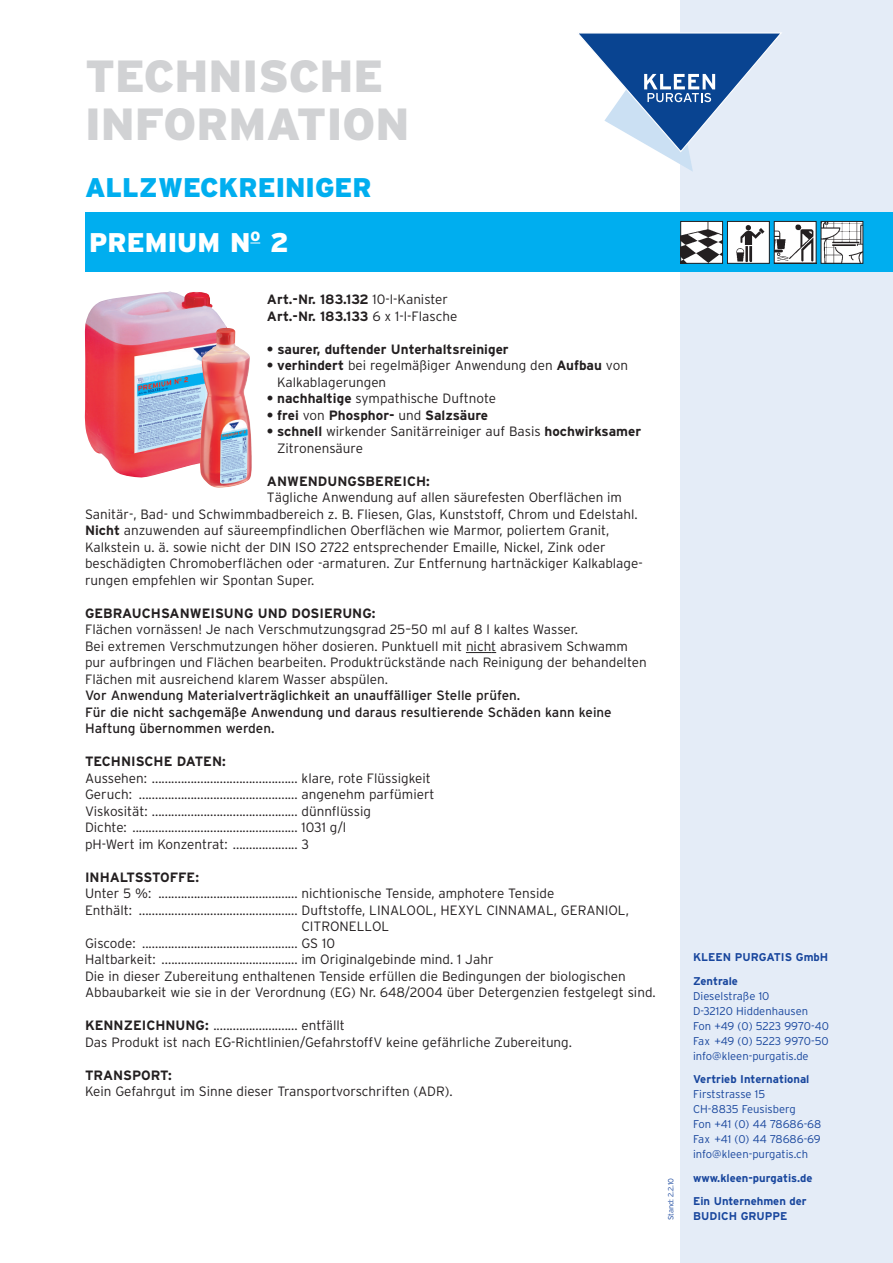
<style>
.page{position:relative;width:893px;height:1263px;background:#fff}
.page>*{position:absolute;margin:0;border:0;box-sizing:border-box;transform-origin:0 0}
.t1{font:900 45px/48px "Interstate";color:#d1d2d4}
.t2{font:900 27px/54.6px "Interstate";color:#00aeef}
.t3{font:300 13.5px/16.5px "Interstate";color:#231f20}
.t4{font:700 13.5px/16.5px "Interstate";color:#231f20}
.t5{font:13.5px/16.5px "Interstate";color:#231f20}
.t6{font:300 11.25px/15px "Interstate";color:#18469d}
.t7{font:700 11.25px/23.5px "Interstate";color:#18469d}
.t8{font:300 7.5px "Interstate";color:#18469d}
.s1{color:#fff}
.s2{font-weight:300}
.s3{font-weight:700}
</style>
<div class="page">
<svg style="left:466px;top:652px;width:30px;height:1px"></svg>
<div style="left:680px;top:0;width:213px;height:1263px;background:#e4ecf7"></div>
<div style="left:85px;top:213px;width:808px;height:59px;background:#00aeef"></div>
<svg style="left:579px;top:32px;width:203px;height:139px"></svg>
<img style="left:85px;top:291px;width:142px;height:187px">
<img style="left:200px;top:328px;width:52px;height:160px">
<img style="left:729px;top:223px;width:39px;height:39px">
<div style="left:727px;top:221px;width:43px;height:43px;border:1px solid #231f20"></div>
<img style="left:776px;top:223px;width:38px;height:39px">
<div style="left:774px;top:221px;width:42px;height:43px;border:1px solid #231f20"></div>
<img style="left:823px;top:223px;width:38px;height:39px">
<div style="left:821px;top:221px;width:42px;height:43px;border:1px solid #231f20"></div>
<img style="left:682px;top:223px;width:39px;height:39px">
<div style="left:680px;top:221px;width:43px;height:43px;border:1px solid #231f20"></div>
<h1 class="t1" style="left:85px;top:52px;width:326px">TECHNISCHE<br>INFORMATION</h1>
<h2 class="t2" style="left:85px;top:161px;width:288px">ALLZWECKREINIGER<br><span class="s1">PREMIUM N</span><sup>O</sup> <span class="s1">2</span></h2>
<p class="t4" style="left:267px;top:291px;width:192px">Art.-Nr. 183.132 <span class="s2">10-l-Kanister<br></span>Art.-Nr. 183.133 <span class="s2">6 x 1-l-Flasche</span></p>
<p class="t4" style="left:267px;top:341px;width:243px">• saurer, duftender Unterhaltsreiniger</p>
<p class="t3" style="left:277px;top:357px;width:352px;text-indent:-10px"><span class="s3">• verhindert</span> bei regelmäßiger Anwendung den <span class="s3">Aufbau</span> von<br>Kalkablagerungen</p>
<p class="t3" style="left:267px;top:390px;width:231px"><span class="s3">• nachhaltige</span> sympathische Duftnote</p>
<p class="t4" style="left:267px;top:407px;width:223px">• frei <span class="s2">von</span> Phosphor- <span class="s2">und</span> Salzsäure</p>
<p class="t3" style="left:277px;top:423px;width:366px;text-indent:-10px"><span class="s3">• schnell</span> wirkender Sanitärreiniger auf Basis <span class="s3">hochwirksamer<br></span>Zitronensäure</p>
<p class="t4" style="left:267px;top:473px;width:164px">ANWENDUNGSBEREICH:</p>
<p class="t3" style="left:85px;top:489px;width:559px;text-indent:182px">Tägliche Anwendung auf allen säurefesten Oberflächen im Sanitär-, Bad- und Schwimmbadbereich z. B. Fliesen, Glas, Kunststoff, Chrom und Edelstahl.<br><span class="s3">Nicht</span> anzuwenden auf säureempfindlichen Oberflächen wie Marmor, poliertem Granit, Kalkstein u. ä. sowie nicht der DIN ISO 2722 entsprechender Emaille, Nickel, Zink oder beschädigten Chromoberflächen oder -armaturen. Zur Entfernung hartnäckiger Kalkablage&shy;rungen empfehlen wir Spontan Super.</p>
<p class="t4" style="left:85px;top:605px;width:292px">GEBRAUCHSANWEISUNG UND DOSIERUNG:</p>
<p class="t3" style="left:85px;top:621px;width:563px">Flächen vornässen! Je nach Verschmutzungsgrad 25–50 ml auf 8 l kaltes Wasser.<br>Bei extremen Verschmutzungen höher dosieren. Punktuell mit nicht abrasivem Schwamm pur aufbringen und Flächen bearbeiten. Produktrückstände nach Reinigung der behandelten Flächen mit ausreichend klarem Wasser abspülen.</p>
<p class="t5" style="left:85px;top:687px;width:528px">Vor Anwendung Materialverträglichkeit an unauffälliger Stelle prüfen.<br>Für die nicht sachgemäße Anwendung und daraus resultierende Schäden kann keine<br>Haftung übernommen werden.</p>
<p class="t4" style="left:85px;top:753px;width:142px">TECHNISCHE DATEN:</p>
<p class="t3" style="left:85px;top:770px;width:351px">Aussehen: ............................................. klare, rote Flüssigkeit Geruch: ................................................. angenehm parfümiert Viskosität: ............................................. dünnflüssig<br>Dichte: ................................................... 1031 g/l<br>pH-Wert im Konzentrat: .................... 3</p>
<p class="t4" style="left:85px;top:869px;width:115px">INHALTSSTOFFE:</p>
<p class="t3" style="left:85px;top:885px;width:471px">Unter 5 %: ........................................... nichtionische Tenside, amphotere Tenside</p>
<p class="t3" style="left:85px;top:902px;width:545px">Enthält: ................................................. Duftstoffe, LINALOOL, HEXYL CINNAMAL, GERANIOL,</p>
<p class="t3" style="left:301px;top:918px;width:89px">CITRONELLOL</p>
<p class="t3" style="left:85px;top:935px;width:251px">Giscode: ................................................ GS 10</p>
<p class="t3" style="left:85px;top:951px;width:410px">Haltbarkeit: .......................................... im Originalgebinde mind. 1 Jahr</p>
<p class="t3" style="left:85px;top:968px;width:542px">Die in dieser Zubereitung enthaltenen Tenside erfüllen die Bedingungen der biologischen</p>
<p class="t3" style="left:85px;top:984px;width:572px">Abbaubarkeit wie sie in der Verordnung (EG) Nr. 648/2004 über Detergenzien festgelegt sind.</p>
<p class="t3" style="left:85px;top:1017px;width:489px"><span class="s3">KENNZEICHNUNG:</span> .......................... entfällt<br>Das Produkt ist nach EG-Richtlinien/GefahrstoffV keine gefährliche Zubereitung.</p>
<p class="t4" style="left:85px;top:1067px;width:88px">TRANSPORT:</p>
<p class="t3" style="left:85px;top:1083px;width:369px">Kein Gefahrgut im Sinne dieser Transportvorschriften (ADR).</p>
<p class="t8" style="left:667px;top:1220px;width:44px;rotate:-90deg">Stand: 2.2.10</p>
<p class="t7" style="left:693px;top:946px;width:137px">KLEEN PURGATIS GmbH<br>Zentrale</p>
<p class="t6" style="left:693px;top:988px;width:137px">Dieselstraße 10<br>D-32120 Hiddenhausen<br>Fon +49 (0) 5223 9970-40<br>Fax +49 (0) 5223 9970-50 info@kleen-purgatis.de</p>
<p class="t7" style="left:693px;top:1068px;width:118px">Vertrieb International</p>
<p class="t6" style="left:693px;top:1087px;width:130px">Firststrasse 15<br>CH-8835 Feusisberg<br>Fon +41 (0) 44 78686-68<br>Fax +41 (0) 44 78686-69 info@kleen-purgatis.ch</p>
<p class="t7" style="left:693px;top:1166px;width:121px">www.kleen-purgatis.de<br>Ein Unternehmen der</p>
<p class="t7" style="left:693px;top:1205px;width:96px">BUDICH GRUPPE</p>
</div>
